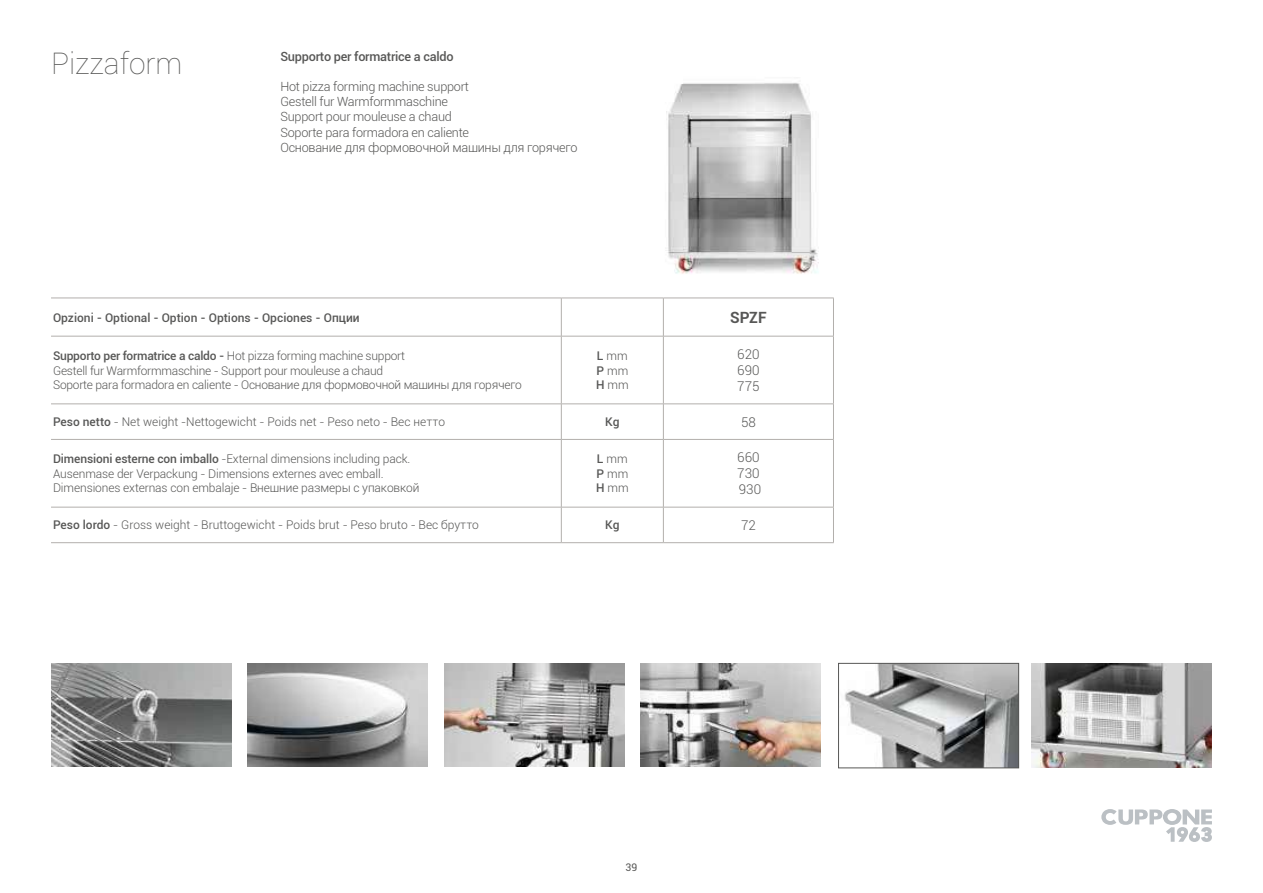
<style>
.page{position:relative;width:1263px;height:893px;background:#fff}
.page>*{position:absolute;margin:0;border:0;box-sizing:border-box;transform-origin:0 0}
.t1{font:100 30px "Roboto";color:#575756}
.t2{font:700 15.45px "Roboto";color:#575756}
.t3{font:300 13.35px/16px "Roboto";color:#575756;text-align:justify}
.t4{font:300 12.75px/15.3px "Roboto";letter-spacing:-.02em;color:#575756}
.t5{font:500 12.75px "Roboto";letter-spacing:-.02em;color:#575756}
.t6{font:300 12px/14.4px "Roboto";letter-spacing:-.01em;color:#575756}
.t7{font:500 12px "Roboto";color:#575756}
.t8{font:10.5px "Roboto";color:#575756}
.s1{font-weight:500}
</style>
<div class="page">
<hr style="left:51px;top:298px;width:510px;height:1px;background:#b2afac">
<hr style="left:561px;top:298px;width:102px;height:1px;background:#b2afac">
<hr style="left:561px;top:298px;width:1px;height:38px;background:#b2afac">
<hr style="left:663px;top:298px;width:171px;height:1px;background:#b2afac">
<hr style="left:663px;top:298px;width:1px;height:38px;background:#b2afac">
<hr style="left:833px;top:298px;width:1px;height:38px;background:#b2afac">
<hr style="left:51px;top:336px;width:510px;height:1px;background:#b2afac">
<hr style="left:561px;top:336px;width:102px;height:1px;background:#b2afac">
<hr style="left:561px;top:336px;width:1px;height:68px;background:#b2afac">
<hr style="left:663px;top:336px;width:171px;height:1px;background:#b2afac">
<hr style="left:663px;top:336px;width:1px;height:68px;background:#b2afac">
<hr style="left:51px;top:404px;width:510px;height:1px;background:#b2afac">
<hr style="left:561px;top:404px;width:102px;height:1px;background:#b2afac">
<hr style="left:561px;top:404px;width:1px;height:35px;background:#b2afac">
<hr style="left:663px;top:404px;width:171px;height:1px;background:#b2afac">
<hr style="left:663px;top:404px;width:1px;height:35px;background:#b2afac">
<hr style="left:51px;top:439px;width:510px;height:1px;background:#b2afac">
<hr style="left:561px;top:439px;width:102px;height:1px;background:#b2afac">
<hr style="left:561px;top:440px;width:1px;height:67px;background:#b2afac">
<hr style="left:663px;top:439px;width:171px;height:1px;background:#b2afac">
<hr style="left:663px;top:440px;width:1px;height:67px;background:#b2afac">
<hr style="left:51px;top:507px;width:510px;height:1px;background:#b2afac">
<hr style="left:561px;top:507px;width:102px;height:1px;background:#b2afac">
<hr style="left:561px;top:507px;width:1px;height:35px;background:#b2afac">
<hr style="left:663px;top:507px;width:171px;height:1px;background:#b2afac">
<hr style="left:663px;top:507px;width:1px;height:35px;background:#b2afac">
<hr style="left:51px;top:542px;width:510px;height:1px;background:#b2afac">
<hr style="left:561px;top:542px;width:102px;height:1px;background:#b2afac">
<hr style="left:663px;top:542px;width:171px;height:1px;background:#b2afac">
<hr style="left:833px;top:336px;width:1px;height:68px;background:#b2afac">
<hr style="left:833px;top:404px;width:1px;height:35px;background:#b2afac">
<hr style="left:833px;top:440px;width:1px;height:67px;background:#b2afac">
<hr style="left:833px;top:507px;width:1px;height:35px;background:#b2afac">
<img style="left:666px;top:83px;width:153px;height:191px">
<img style="left:1032px;top:663px;width:180px;height:105px">
<svg style="left:838px;top:663px;width:181px;height:105px"></svg>
<img style="left:51px;top:663px;width:180px;height:103px">
<img style="left:248px;top:663px;width:180px;height:103px">
<img style="left:641px;top:663px;width:180px;height:103px">
<img style="left:444px;top:663px;width:180px;height:103px">
<svg style="left:1101px;top:809px;width:111px;height:33px"></svg>
<h1 class="t1" style="left:51px;top:42px;width:133px">Pizzaform</h1>
<p class="t5" style="left:280px;top:47px;width:175px">Supporto per formatrice a caldo</p>
<p class="t4" style="left:280px;top:78px;width:298px">Hot pizza forming machine support<br>Gestell fur Warmformmaschine<br>Support pour mouleuse a chaud<br>Soporte para formadora en caliente<br>Основание для формовочной машины для горячего</p>
<p class="t7" style="left:53px;top:309px;width:308px">Opzioni - Optional - Option - Options - Opciones - Опции</p>
<p class="t2" style="left:730px;top:306px;width:38px">SPZF</p>
<p class="t6" style="left:53px;top:348px;width:470px"><span class="s1">Supporto per formatrice a caldo -</span> Hot pizza forming machine support<br>Gestell fur Warmformmaschine - Support pour mouleuse a chaud<br>Soporte para formadora en caliente - Основание для формовочной машины для горячего</p>
<p class="t6" style="left:596px;top:348px;width:34px;text-align:justify"><span class="s1">L</span> mm <span class="s1">P</span> mm <span class="s1">H</span> mm</p>
<p class="t3" style="left:737px;top:346px;width:24px">620<br>690<br>775</p>
<p class="t6" style="left:53px;top:414px;width:393px"><span class="s1">Peso netto</span> - Net weight -Nettogewicht - Poids net - Peso neto - Вес нетто</p>
<p class="t7" style="left:605px;top:413px;width:16px">Kg</p>
<p class="t3" style="left:741px;top:413px;width:16px">58</p>
<p class="t6" style="left:53px;top:451px;width:368px"><span class="s1">Dimensioni esterne con imballo</span> -External dimensions including pack.<br>Ausenmase der Verpackung - Dimensions externes avec emball.<br>Dimensiones externas con embalaje - Внешние размеры с упаковкой</p>
<p class="t6" style="left:596px;top:451px;width:34px;text-align:justify"><span class="s1">L</span> mm <span class="s1">P</span> mm <span class="s1">H</span> mm</p>
<p class="t3" style="left:737px;top:449px;width:25px">660<br>730<br>930</p>
<p class="t6" style="left:53px;top:518px;width:427px"><span class="s1">Peso lordo</span> - Gross weight - Bruttogewicht - Poids brut - Peso bruto - Вес брутто</p>
<p class="t7" style="left:605px;top:517px;width:16px">Kg</p>
<p class="t3" style="left:741px;top:517px;width:16px">72</p>
<p class="t8" style="left:626px;top:860px;width:13px">39</p>
</div>
